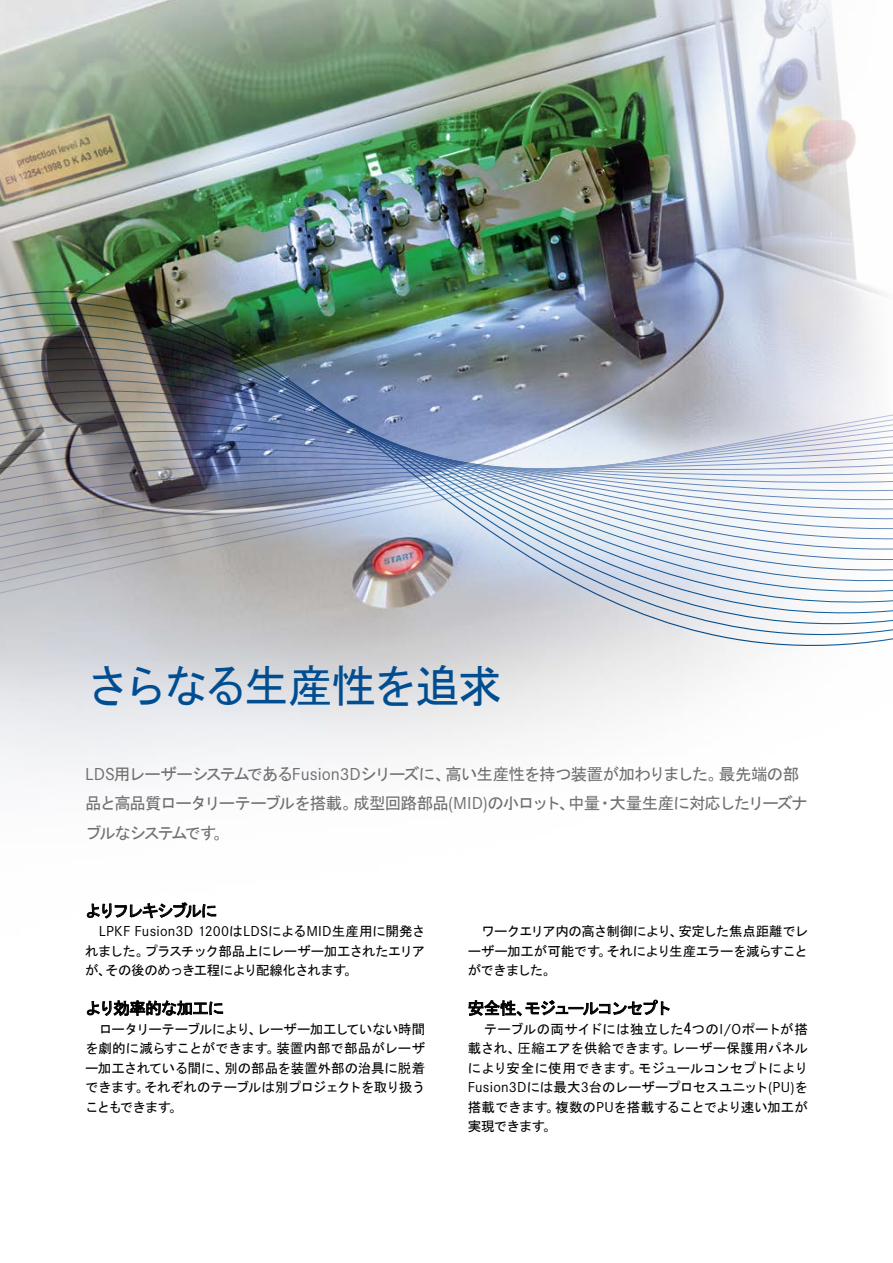
<style>
.page{position:relative;width:893px;height:1263px;background:#fff}
.page>*{position:absolute;margin:0;border:0;box-sizing:border-box;transform-origin:0 0}
.t1{font:45px "MS Gothic";letter-spacing:-.085em;color:#004e91}
.t2{font:16.5px/29.2px "MS Gothic";letter-spacing:-.07em;color:#6f6f6e}
.t3{font:16.5px "MS Gothic";letter-spacing:-.105em;color:#000}
.t4{font:16.5px "MS Gothic";letter-spacing:-.14em;color:#000}
.t5{font:16.5px "MS Gothic";letter-spacing:-.05em;color:#000}
.t6{font:15px "Corporate S";letter-spacing:.015em;color:#000}
.t7{font:13.5px/19.5px "MS Gothic";letter-spacing:-.045em;color:#000;text-align:justify}
.s1{font-family:"Corporate S";font-size:18px}
.s2{font-family:"MS Gothic";font-size:13.5px}
.s3{font-size:15px}
.s4{font-family:"Corporate S";font-size:15px}
</style>
<div class="page">
<img style="left:0;top:0;width:893px;height:1017px">
<svg style="left:87px;top:902px;width:129px;height:16px"></svg>
<svg style="left:87px;top:1000px;width:136px;height:17px"></svg>
<svg style="left:469px;top:1000px;width:201px;height:16px"></svg>
<h1 class="t1" style="left:85px;top:663px;width:419px">さらなる生産性を追求</h1>
<p class="t2" style="left:85px;top:759px;width:724px"><span class="s1">LDS</span>用レーザーシステムである<span class="s1">Fusion3D</span>シリーズに、高い生産性を持つ装置が加わりました。最先端の部品と高品質ロータリーテーブルを搭載。成型回路部品<span class="s1">(MID)</span>の小ロット、中量・大量生産に対応したリーズナブルなシステムです。</p>
<p class="t4" style="left:85px;top:902px;width:134px">よりフレキシブルに</p>
<p class="t6" style="left:99px;top:923px;width:328px">LPKF Fusion3D 1200<span class="s2">は</span>LDS<span class="s2">による</span>MID<span class="s2">生産用に開発さ</span></p>
<p class="t7" style="left:85px;top:941px;width:342px">れました。プラスチック部品上にレーザー加工されたエリアが、その後のめっき工程により配線化されます。</p>
<p class="t5" style="left:85px;top:1000px;width:141px">より効率的な加工に</p>
<p class="t7" style="left:85px;top:1019px;width:342px;text-indent:14px">ロータリーテーブルにより、レーザー加工していない時間を劇的に減らすことができます。装置内部で部品がレーザー加工されている間に、別の部品を装置外部の治具に脱着できます。それぞれのテーブルは別プロジェクトを取り扱うこともできます。</p>
<p class="t7" style="left:468px;top:921px;width:342px;text-indent:14px">ワークエリア内の高さ制御により、安定した焦点距離でレーザー加工が可能です。それにより生産エラーを減らすことができました。</p>
<p class="t3" style="left:468px;top:1000px;width:205px">安全性、モジュールコンセプト</p>
<p class="t7" style="left:468px;top:1019px;width:342px;text-indent:16px">テーブルの両サイドには独立した<span class="s3">4</span>つの<span class="s4">I/O</span>ポートが搭載され、圧縮エアを供給できます。レーザー保護用パネルにより安全に使用できます。モジュールコンセプトにより<span class="s4">Fusion3D</span>には最大<span class="s4">3</span>台のレーザープロセスユニット<span class="s4">(PU)</span>を搭載できます。複数の<span class="s4">PU</span>を搭載することでより速い加工が実現できます。</p>
</div>
